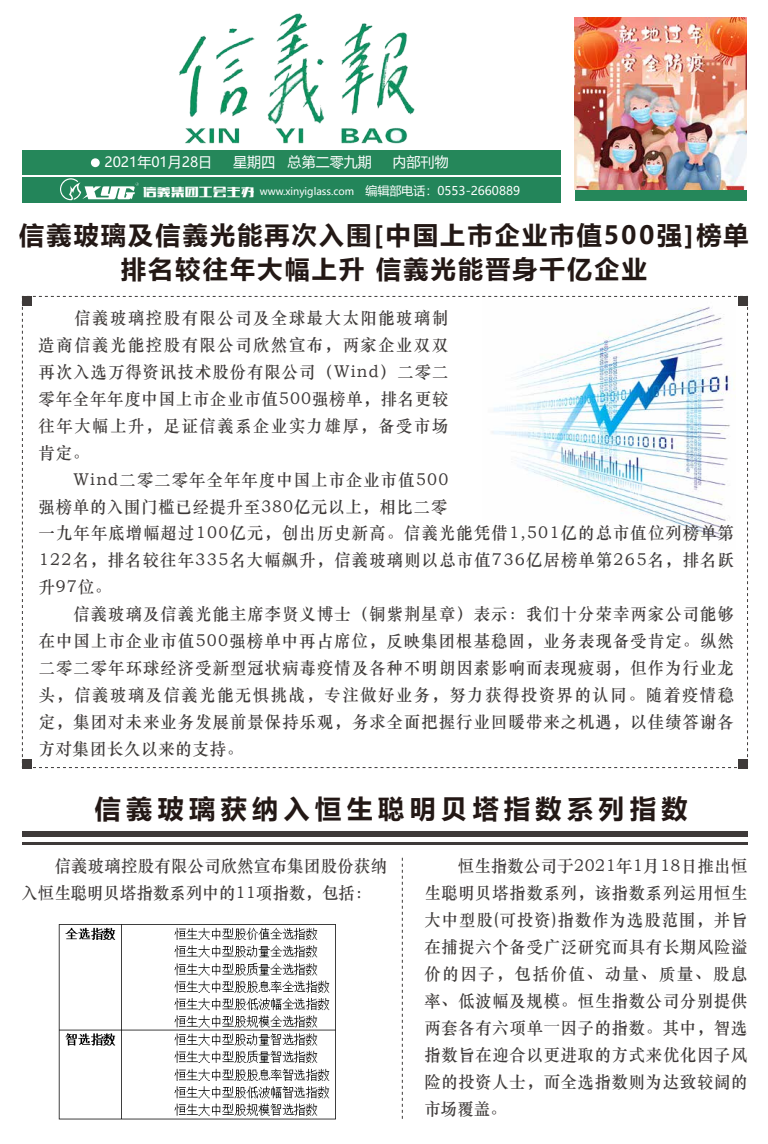
<style>
.page{position:relative;width:768px;height:1144px;background:#fff}
.page>*{position:absolute;margin:0;border:0;box-sizing:border-box;transform-origin:0 0}
.t1{font:700 26px "Microsoft Ya Hei";letter-spacing:.21em;color:#231815}
.t2{font:700 25px/34.6px "Microsoft Ya Hei";letter-spacing:.09em;color:#231815;text-align:center}
.t3{font:17px/26.9px "ST Zhongsong";letter-spacing:.08em;color:#3e3a39;scale:.95 1}
.t4{font:17px/27px "ST Zhongsong";letter-spacing:.03em;color:#3e3a39;scale:.95 1}
.t5{font:14px "Microsoft Ya Hei";color:#fff}
.t6{font:10px "Microsoft Ya Hei";color:#fff}
.s1{font-family:"FZCTHJW GB1 0";font-size:14px}
.s2{font-family:"FZCTHFW GB1 0";font-size:14px}
.s3{font-size:12px}
.s4{font-family:"Adobe Song Std";font-weight:300}
</style>
<div class="page">
<div style="left:22px;top:151px;width:539px;height:24px;background:#25875a"></div>
<div style="left:22px;top:178px;width:539px;height:25px;background:#23855a"></div>
<div style="left:91px;top:158px;width:9px;height:9px;background:#fff;border-radius:50%"></div>
<svg style="left:60px;top:178px;width:79px;height:22px"></svg>
<div style="left:575px;top:188px;width:172px;height:13px;background:#25875a"></div>
<img style="left:575px;top:17px;width:172px;height:172px">
<svg style="left:21px;top:295px;width:727px;height:473px"></svg>
<div style="left:22px;top:296px;width:10px;height:10px;background:#3e3a39"></div>
<div style="left:738px;top:296px;width:10px;height:10px;background:#3e3a39"></div>
<div style="left:22px;top:759px;width:10px;height:9px;background:#3e3a39"></div>
<div style="left:738px;top:759px;width:10px;height:9px;background:#3e3a39"></div>
<div style="left:22px;top:832px;width:725px;height:5px;background:#3e3a39"></div>
<hr style="left:22px;top:842px;width:725px;height:2px;background:#3e3a39">
<svg style="left:402px;top:858px;width:1px;height:261px"></svg>
<img style="left:58px;top:924px;width:278px;height:196px">
<img style="left:149px;top:13px;width:284px;height:138px">
<p class="t5" style="left:105px;top:152px;width:109px">2021年01月28日</p>
<p class="t5" style="left:233px;top:152px;width:140px">星期四 总第二零九期</p>
<p class="t5" style="left:393px;top:152px;width:58px">内部刊物</p>
<p class="t6" style="left:143px;top:184px;width:379px"><span class="s1">信</span><span class="s2">义</span><span class="s1">集团工会主办</span> www.xinyiglass.com <span class="s3">编辑部电话：0553-2660889</span></p>
<h2 class="t2" style="left:19px;top:216px;width:731px">信義玻璃及信義光能再次入围[中国上市企业市值500强]榜单排名较往年大幅上升 信義光能晋身千亿企业</h2>
<p class="t3" style="left:39px;top:304px;width:733px">　　信義玻璃控股有限公司及全球最大太阳能玻璃制<br>造商信義光能控股有限公司欣然宣布，两家企业双双<br>再次入选万得资讯技术股份有限公司（Wind）二零二<br>零年全年年度中国上市企业市值500强榜单，排名更较<br>往年大幅上升，足证信義系企业实力雄厚，备受市场<br>肯定。<br>　　Wind二零二零年全年年度中国上市企业市值500<br>强榜单的入围门槛已经提升至380亿元以上，相比二零<br>一九年年底增幅超过100亿元，创出历史新高。信義光能凭借1,501亿的总市值位列榜单第122名，排名较往年335名大幅飙升，信義玻璃则以总市值736亿居榜单第265名，排名跃升97位。<br>　　信義玻璃及信義光能主席李贤义博士（铜紫荆星章）表示：我们十分荣幸两家公司能够在中国上市企业市值500强榜单中再占席位，反映集团根基稳固，业务表现备受肯定。纵然二零二零年环球经济受新型冠状病毒疫情及各种不明朗因素影响而表现疲弱，但作为行业龙头，信義玻璃及信義光能无惧挑战，专注做好业务，努力获得投资界的认同。随着疫情稳定，集团对未来业务发展前景保持乐观，务求全面把握行业回暖带来之机遇，以佳绩答谢各方对集团长久以来的支持。</p>
<h1 class="t1" style="left:95px;top:790px;width:594px">信義玻璃获纳入恒生聪明贝塔指数系列指数</h1>
<p class="t3" style="left:424px;top:852px;width:342px;text-align:justify">　　恒生指数公司于2021年1月18日推出恒生聪明贝塔指数系列，该指数系列运用恒生大中型股(可投资)指数作为选股范围，并旨在捕捉六个备受广泛研究而具有长期风险溢价的因子，包括价值、动量、质量、股息率、低波幅及规模。恒生指数公司分别提供两套各有六项单<span class="s4">一</span>因子的指数。其中，智选指数旨在迎合以更进取的方式来优化因子风险的投资人士，而全选指数则为达致较阔的市场覆盖。</p>
<p class="t4" style="left:21px;top:852px;width:386px">　　信義玻璃控股有限公司欣然宣布集团股份获纳入恒生聪明贝塔指数系列中的11项指数，包括：</p>
</div>
